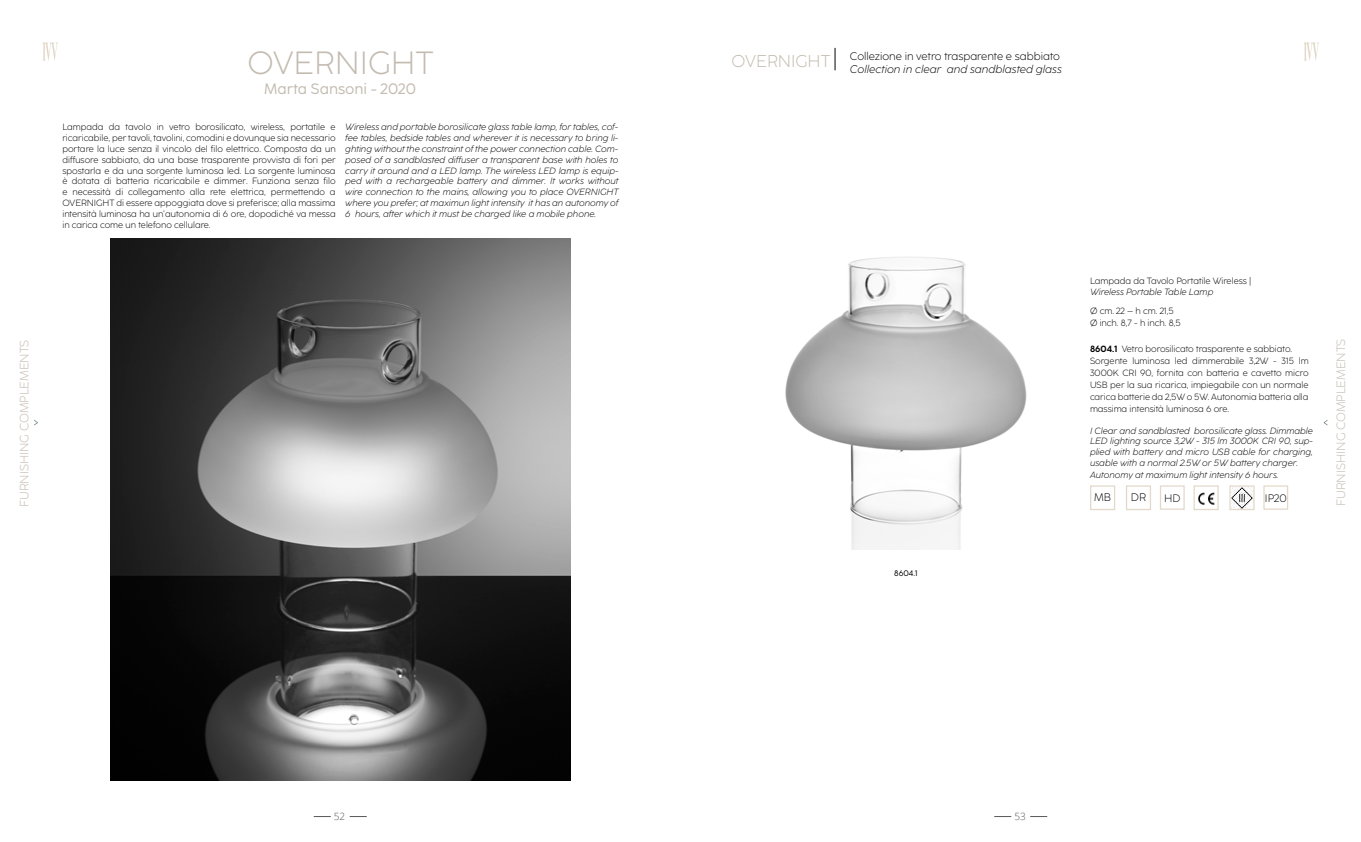
<style>
.page{position:relative;width:1361px;height:842px;background:#fff}
.page>*{position:absolute;margin:0;border:0;box-sizing:border-box;transform-origin:0 0}
.t1{font:300 32px "Coco Sharp";color:#c3bbb0}
.t2{font:300 17px "Coco Sharp";color:#c3bbb0}
.t3{font:15px "Coco Sharp";color:#c3bbb0}
.t4{font:300 12px "Coco Sharp";color:#c3bbb0}
.t5{font:300 11px/13.2px "Coco Sharp";color:#000;text-align:right}
.t6{font:300 10.8px "Coco Sharp";color:#000}
.t7{font:300 10px "Open Sans";color:#58595b}
.t8{font:300 9px/10.8px "Coco Sharp";color:#000}
.t9{font:italic 300 9px/10.8px "Coco Sharp";color:#000;text-align:justify}
.t10{font:8px "Coco Sharp";color:#000}
.s1{font-size:17px;color:#c3bbb0}
.s2{font-style:italic}
.s3{font-weight:700}
</style>
<div class="page">
<svg style="left:835px;top:48px;width:1px;height:22px"></svg>
<img style="left:785px;top:257px;width:242px;height:293px">
<img style="left:111px;top:238px;width:459px;height:543px">
<svg style="left:1323px;top:420px;width:4px;height:5px"></svg>
<div style="left:1090px;top:485px;width:25px;height:25px;background:#fff;border:1px solid #e3d9ca"></div>
<div style="left:1126px;top:485px;width:25px;height:25px;background:#fff;border:1px solid #e3d9ca"></div>
<div style="left:1160px;top:485px;width:24px;height:25px;background:#fff;border:1px solid #e3d9ca"></div>
<div style="left:1193px;top:485px;width:25px;height:25px;background:#fff;border:1px solid #e3d9ca"></div>
<svg style="left:1229px;top:485px;width:25px;height:25px"></svg>
<div style="left:1263px;top:485px;width:25px;height:25px;background:#fff;border:1px solid #e3d9ca"></div>
<img style="left:1198px;top:492px;width:17px;height:13px">
<img style="left:1231px;top:487px;width:21px;height:22px">
<svg style="left:314px;top:816px;width:17px;height:1px"></svg>
<svg style="left:350px;top:816px;width:17px;height:1px"></svg>
<svg style="left:994px;top:816px;width:17px;height:1px"></svg>
<svg style="left:1030px;top:816px;width:17px;height:1px"></svg>
<svg style="left:43px;top:43px;width:15px;height:18px"></svg>
<svg style="left:1304px;top:43px;width:15px;height:18px"></svg>
<h1 class="t1" style="left:248px;top:42px;width:23px">ove</h1>
<h1 class="t1" style="left:314px;top:42px;width:121px">RNIGHT</h1>
<h2 class="t2" style="left:731px;top:50px;width:13px">over</h2>
<p class="t5" style="left:778px;top:49px;width:285px"><span class="s1">NIGHT</span> Collezione in vetro trasparente e sabbiato<br><span class="s2">Collection in clear and sandblasted glass</span></p>
<h3 class="t3" style="left:264px;top:79px;width:153px">Marta Sansoni - 2020</h3>
<p class="t8" style="left:62px;top:122px;width:275px;text-align:justify">Lampada da tavolo in vetro borosilicato, wireless, portatile e ricaricabile, per tavoli, tavolini, comodini e dovunque sia necessario portare la luce senza il vincolo del filo elettrico. Composta da un diffusore sabbiato, da una base trasparente provvista di fori per spostarla e da una sorgente luminosa led. La sorgente luminosa è dotata di batteria ricaricabile e dimmer. Funziona senza filo e necessità di collegamento alla rete elettrica, permettendo a OVERNIGHT di essere appoggiata dove si preferisce; alla massima intensità luminosa ha un’autonomia di 6 ore, dopodiché va messa in carica come un telefono cellulare.</p>
<p class="t9" style="left:345px;top:122px;width:275px">Wireless and portable borosilicate glass table lamp, for tables, cof&shy;fee tables, bedside tables and wherever it is necessary to bring li&shy;ghting without the constraint of the power connection cable. Com&shy;posed of a sandblasted diffuser a transparent base with holes to carry it around and a LED lamp. The wireless LED lamp is equip&shy;ped with a rechargeable battery and dimmer. It works without wire connection to the mains, allowing you to place OVERNIGHT where you prefer; at maximun light intensity it has an autonomy of 6 hours, after which it must be charged like a mobile phone.</p>
<p class="t8" style="left:1090px;top:276px;width:163px">Lampada da Tavolo Portatile Wireless |</p>
<p class="t9" style="left:1090px;top:286px;width:125px">Wireless Portable Table Lamp</p>
<p class="t8" style="left:1090px;top:304px;width:92px;line-height:12px">Ø cm. 22 – h cm. 21,5<br>Ø inch. 8,7 - h inch. 8,5</p>
<h3 class="t4" style="left:17px;top:507px;width:169px;rotate:-90deg">FURNISHING COMPLEMENTS</h3>
<h3 class="t4" style="left:1333px;top:506px;width:169px;rotate:-90deg">FURNISHING COMPLEMENTS</h3>
<p class="t8" style="left:1090px;top:343px;width:220px;line-height:12px"><span class="s3">8604.1</span> Vetro borosilicato trasparente e sabbiato.<br>Sorgente luminosa led dimmerabile 3,2W - 315 lm 3000K CRI 90, fornita con batteria e cavetto micro USB per la sua ricarica, impiegabile con un normale carica batterie da 2,5W o 5W. Autonomia batteria alla massima intensità luminosa 6 ore.</p>
<p class="t9" style="left:1090px;top:425px;width:224px">I Clear and sandblasted borosilicate glass. Dimmable LED lighting source 3,2W - 315 lm 3000K CRI 90, sup&shy;plied with battery and micro USB cable for charging, usable with a normal 2.5W or 5W battery charger.</p>
<p class="t9" style="left:1090px;top:469px;width:190px">Autonomy at maximum light intensity 6 hours.</p>
<p class="t5" style="left:1094px;top:491px;width:18px">MB</p>
<p class="t5" style="left:1131px;top:491px;width:17px">DR</p>
<p class="t6" style="left:1164px;top:491px;width:18px">HD</p>
<p class="t6" style="left:1265px;top:491px;width:23px">IP20</p>
<p class="t10" style="left:894px;top:567px;width:25px">8604.1</p>
<p class="t7" style="left:334px;top:809px;width:13px">52</p>
<p class="t7" style="left:1014px;top:809px;width:13px">53</p>
</div>
